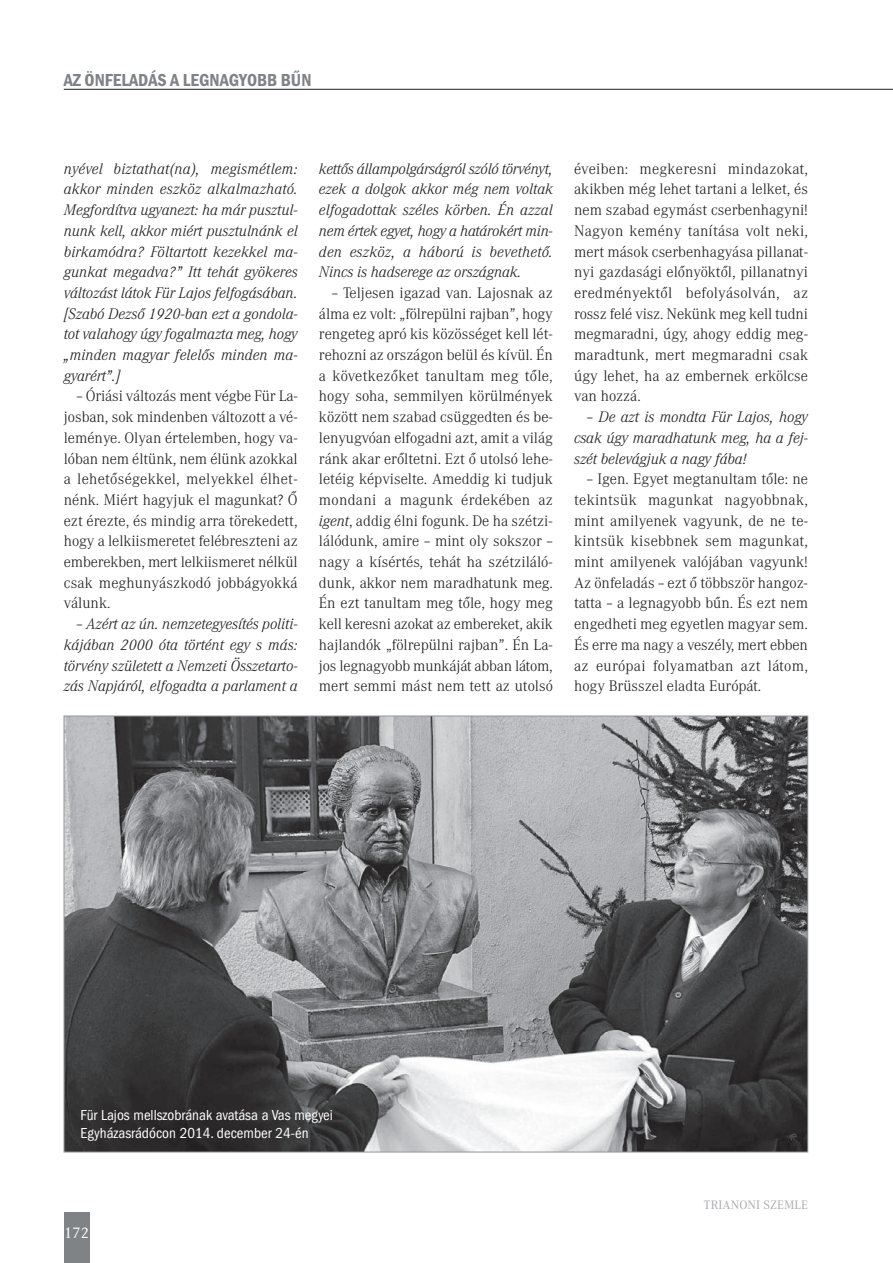
<style>
.page{position:relative;width:893px;height:1263px;background:#fff}
.page>*{position:absolute;margin:0;border:0;box-sizing:border-box;transform-origin:0 0}
.t1{font:600 condensed 18px "Franklin Gothic";color:#808385}
.t2{font:300 15px/20.7px "Corporate A";color:#201d1e;text-align:justify}
.t3{font:italic 300 15px/20.7px "Corporate A";color:#201d1e;text-align:justify}
.t4{font:condensed 15px/18px "ITC Franklin Gothic Std";color:#fff}
.t5{font:15px "Corporate A";color:#fff}
.t6{font:12px "Corporate A";letter-spacing:.01em;color:#a7a9ac}
.s1{font-style:normal}
.s2{font-style:italic}
</style>
<div class="page">
<hr style="left:64px;top:89px;width:829px;height:1px;background:#201d1e">
<div style="left:64px;top:1212px;width:25px;height:51px;background:#808385"></div>
<img style="left:66px;top:718px;width:740px;height:432px">
<p class="t1" style="left:64px;top:69px;width:249px">AZ ÖNFELADÁS A LEGNAGYOBB BŰN</p>
<p class="t3" style="left:64px;top:159px;width:235px">nyével biztathat(na), megismétlem: akkor minden eszköz alkalmazható.<br>Megfordítva ugyanezt: ha már pusztul&shy;nunk kell, akkor miért pusztulnánk el birkamódra? Föltartott kezekkel ma&shy;gunkat megadva?” Itt tehát gyökeres változást látok Für Lajos felfogásában. [Szabó Dezső 1920-ban ezt a gondola&shy;tot valahogy úgy fogalmazta meg, hogy „minden magyar felelős minden ma&shy;gyarért”.]</p>
<p class="t2" style="left:64px;top:387px;width:235px;text-indent:13px">– Óriási változás ment végbe Für La&shy;josban, sok mindenben változott a vé&shy;leménye. Olyan értelemben, hogy va&shy;lóban nem éltünk, nem élünk azokkal a lehetőségekkel, melyekkel élhet&shy;nénk. Miért hagyjuk el magunkat? Ő ezt érezte, és mindig arra törekedett, hogy a lelkiismeretet felébreszteni az emberekben, mert lelkiismeret nélkül csak meghunyászkodó jobbágyokká válunk.</p>
<p class="t3" style="left:64px;top:615px;width:235px;text-indent:13px"><span class="s1">–</span> Azért az ún. nemzetegyesítés politi&shy;kájában 2000 óta történt egy s más: törvény született a Nemzeti Összetarto&shy;zás Napjáról, elfogadta a parlament a</p>
<p class="t3" style="left:319px;top:159px;width:235px">kettős állampolgárságról szóló törvényt, ezek a dolgok akkor még nem voltak elfogadottak széles körben. Én azzal nem értek egyet, hogy a határokért min&shy;den eszköz, a háború is bevethető.<br>Nincs is hadserege az országnak.</p>
<p class="t2" style="left:319px;top:284px;width:235px;text-indent:13px">– Teljesen igazad van. Lajosnak az álma ez volt: „fölrepülni rajban”, hogy rengeteg apró kis közösséget kell lét&shy;rehozni az országon belül és kívül. Én a következőket tanultam meg tőle, hogy soha, semmilyen körülmények között nem szabad csüggedten és be&shy;lenyugvóan elfogadni azt, amit a világ ránk akar erőltetni. Ezt ő utolsó lehe&shy;letéig képviselte. Ameddig ki tudjuk mondani a magunk érdekében az <span class="s2">igent</span>, addig élni fogunk. De ha szétzi&shy;lálódunk, amire – mint oly sokszor – nagy a kísértés, tehát ha szétziláló&shy;dunk, akkor nem maradhatunk meg.<br>Én ezt tanultam meg tőle, hogy meg kell keresni azokat az embereket, akik hajlandók „fölrepülni rajban”. Én La&shy;jos legnagyobb munkáját abban látom, mert semmi mást nem tett az utolsó</p>
<p class="t2" style="left:574px;top:159px;width:235px">éveiben: megkeresni mindazokat, akikben még lehet tartani a lelket, és nem szabad egymást cserbenhagyni!<br>Nagyon kemény tanítása volt neki, mert mások cserbenhagyása pillanat&shy;nyi gazdasági előnyöktől, pillanatnyi eredményektől befolyásolván, az rossz felé visz. Nekünk meg kell tudni megmaradni, úgy, ahogy eddig meg&shy;maradtunk, mert megmaradni csak úgy lehet, ha az embernek erkölcse van hozzá.</p>
<p class="t3" style="left:574px;top:408px;width:235px;text-indent:13px"><span class="s1">–</span> De azt is mondta Für Lajos, hogy csak úgy maradhatunk meg, ha a fej&shy;szét belevágjuk a nagy fába!</p>
<p class="t2" style="left:574px;top:470px;width:235px;text-indent:13px">– Igen. Egyet megtanultam tőle: ne tekintsük magunkat nagyobbnak, mint amilyenek vagyunk, de ne te&shy;kintsük kisebbnek sem magunkat, mint amilyenek valójában vagyunk!<br>Az önfeladás – ezt ő többször hangoz&shy;tatta – a legnagyobb bűn. És ezt nem engedheti meg egyetlen magyar sem.<br>És erre ma nagy a veszély, mert ebben az európai folyamatban azt látom, hogy Brüsszel eladta Európát.</p>
<p class="t4" style="left:81px;top:1107px;width:254px">Für Lajos mellszobrának avatása a Vas megyei<br>Egyházasrádócon 2014. december 24-én</p>
<p class="t5" style="left:64px;top:1225px;width:26px">172</p>
<p class="t6" style="left:704px;top:1198px;width:105px">TRIANONI SZEMLE</p>
</div>
